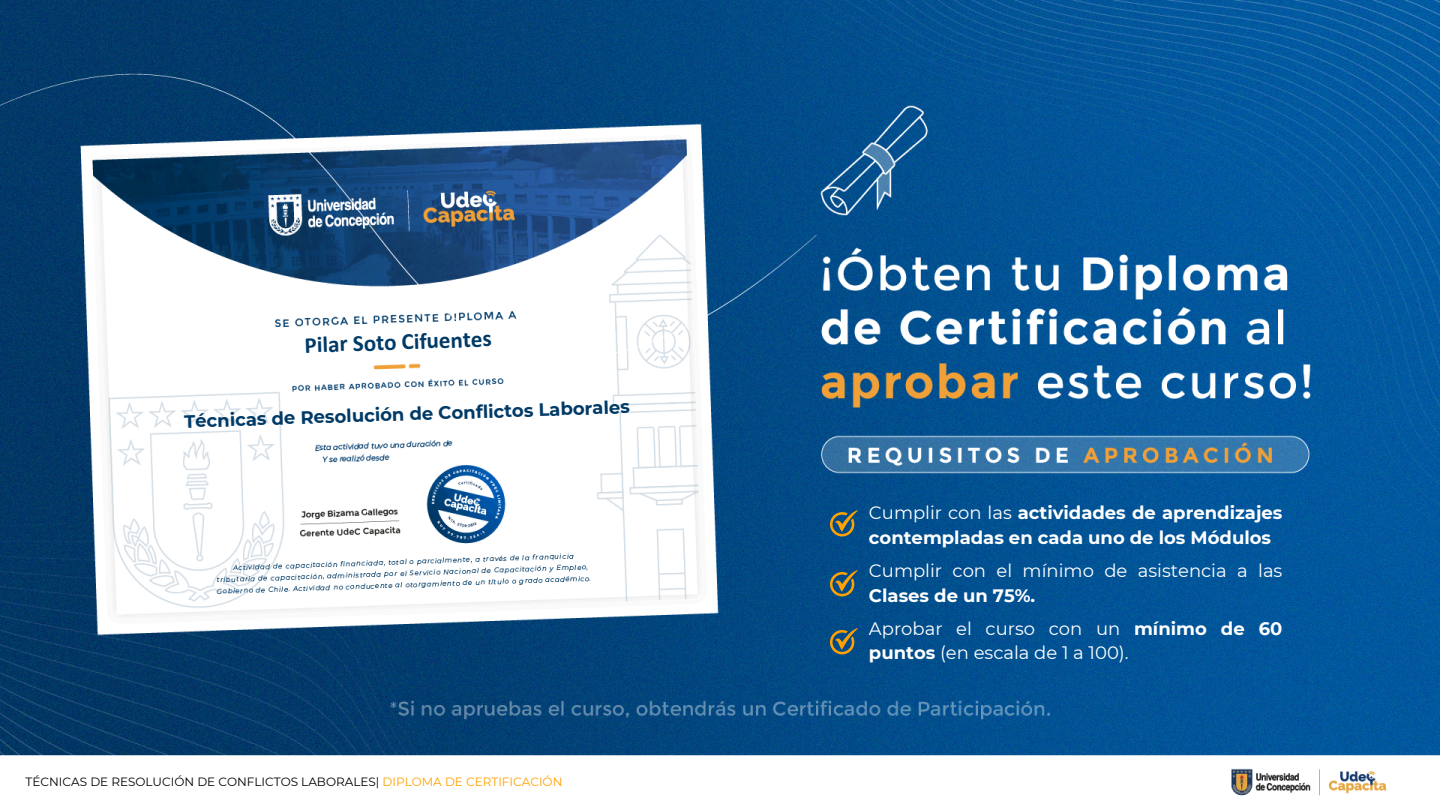
<style>
.page{position:relative;width:1440px;height:810px;background:#fff}
.page>*{position:absolute;margin:0;border:0;box-sizing:border-box;transform-origin:0 0}
.t1{font:700 23px "Calibri";color:#003a66}
.t2{font:18px/24.8px "Montserrat";color:#fff}
.t3{font:700 18px/24.8px "Montserrat";color:#fff}
.t4{font:700 18px "Montserrat";color:#003a66}
.t5{font:12px "Montserrat";color:#000}
.s1{color:#ffa102}
.s2{font-weight:400}
.s3{font-weight:700}
</style>
<div class="page">
<img style="left:0;top:0;width:1440px;height:796px">
<svg style="left:830px;top:510px;width:28px;height:26px"></svg>
<svg style="left:830px;top:570px;width:28px;height:26px"></svg>
<svg style="left:830px;top:628px;width:28px;height:26px"></svg>
<p class="t1" style="left:304px;top:335px;width:189px;rotate:-2deg">Pilar Soto Cifuentes</p>
<h2 class="t4" style="left:184px;top:411px;width:447px;rotate:-2deg">Técnicas de Resolución de Conflictos Laborales</h2>
<h1 class="t5" style="left:26px;top:775px;width:538px">TÉCNICAS DE RESOLUCIÓN DE CONFLICTOS LABORALES| <span class="s1">DIPLOMA DE CERTIFICACIÓN</span></h1>
<h3 class="t3" style="left:869px;top:500px;width:415px"><span class="s2">Cumplir con las</span> actividades de aprendizajes contempladas en cada uno de los Módulos</h3>
<p class="t2" style="left:869px;top:558px;width:415px">Cumplir con el mínimo de asistencia a las<br><span class="s3">Clases de un 75%.</span></p>
<p class="t2" style="left:869px;top:616px;width:415px">Aprobar el curso con un <span class="s3">mínimo de 60 puntos</span> (en escala de 1 a 100).</p>
</div>
